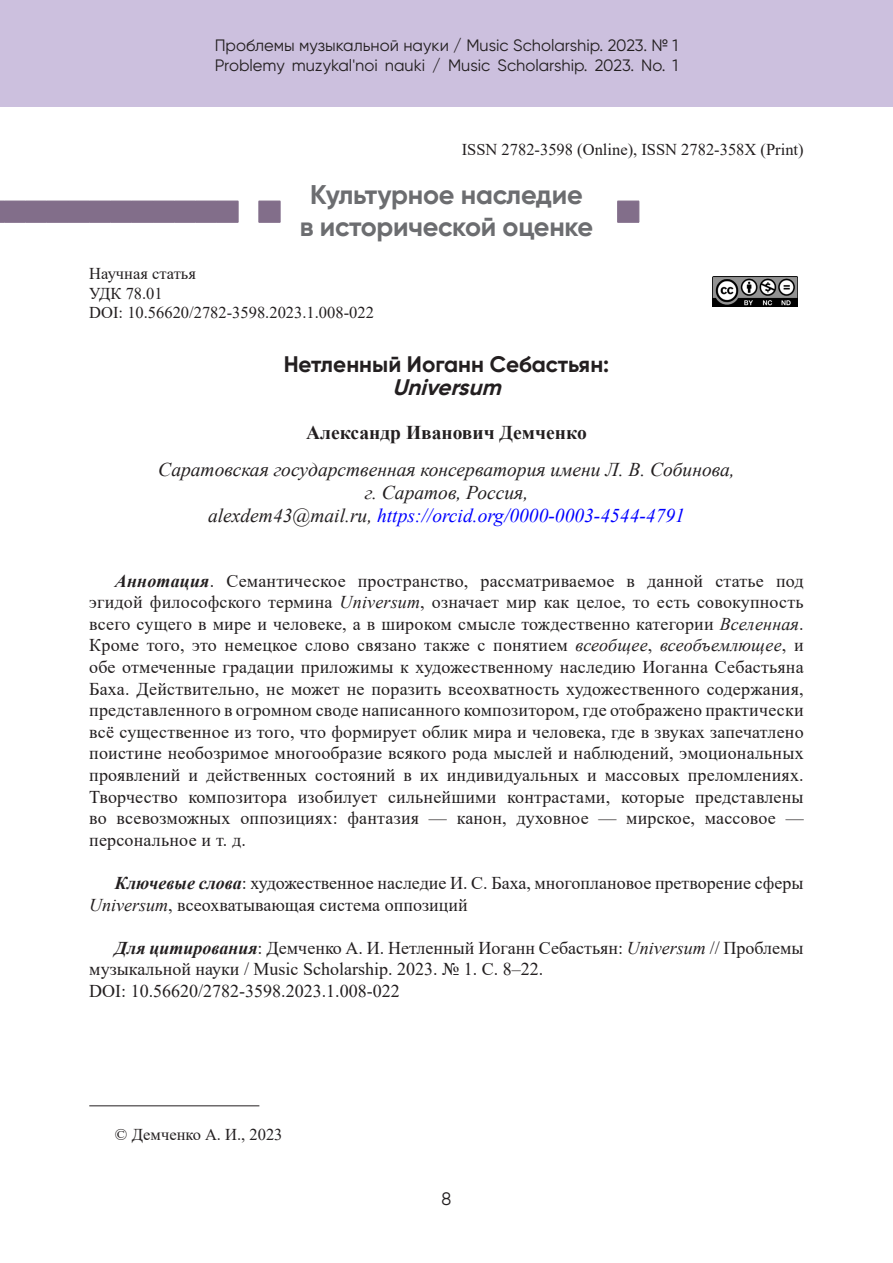
<style>
.page{position:relative;width:893px;height:1263px;background:#fff}
.page>*{position:absolute;margin:0;border:0;box-sizing:border-box;transform-origin:0 0}
.Рубрика{font:700 27px/32.4px "Gilroy";letter-spacing:-.01em;color:#6c6d70;text-align:center}
.Заголовок{font:700 22.5px "Gilroy";color:#231f20}
.Заголовок-2{font:italic 700 22.5px "Gilroy";color:#231f20}
.Академия{font:italic 19.5px "Times New Roman";color:#231f20}
.Академия-2{font:italic 19.5px "Times New Roman";color:#00f}
.Автор{font:700 19.5px "Times New Roman";color:#231f20}
.Литература{font:18px/21.6px "Times New Roman";color:#231f20}
.Литература_DOI{font:18px "Times New Roman";color:#231f20}
.t1{font:18px "Gilroy";color:#231f20}
.t2{font:16.5px/19.5px "Gilroy";color:#231f20}
.Удк{font:16.5px "Times New Roman";color:#231f20}
.ISSBN{font:16.5px "Times New Roman";color:#231f20}
.Примечание{font:16.5px "Times New Roman";color:#231f20}
.s1{color:#231f20}
.s2{font-weight:700;font-style:italic}
.s3{font-style:italic}
</style>
<div class="page">
<div style="left:0;top:0;width:893px;height:107px;background:#ccc0de"></div>
<img style="left:713px;top:276px;width:85px;height:30px">
<svg style="left:0;top:201px;width:640px;height:22px"></svg>
<hr style="left:89px;top:1105px;width:170px;height:1px;background:#231f20">
<p class="t2" style="left:215px;top:36px;width:465px">Проблемы музыкальной науки / Music Scholarship. 2023. № 1<br>Problemy muzykal'noi nauki / Music Scholarship. 2023. No. 1</p>
<p class="ISSBN" style="left:462px;top:138px;width:343px">ISSN 2782-3598 (Online), ISSN 2782-358X (Print)</p>
<p class="Рубрика" style="left:300px;top:178px;width:295px">Культурное наследие<br>в исторической оценке</p>
<p class="Удк" style="left:89px;top:262px;width:108px">Научная статья</p>
<p class="Удк" style="left:89px;top:281px;width:75px">УДК 78.01</p>
<p class="Удк" style="left:89px;top:301px;width:286px">DOI: 10.56620/2782-3598.2023.1.008-022</p>
<p class="Заголовок" style="left:284px;top:350px;width:327px">Нетленный Иоганн Себастьян:</p>
<p class="Заголовок-2" style="left:392px;top:373px;width:117px">Universum</p>
<p class="Автор" style="left:306px;top:419px;width:282px">Александр Иванович Демченко</p>
<p class="Академия" style="left:158px;top:456px;width:578px">Саратовская государственная консерватория имени Л. В. Собинова,</p>
<p class="Академия" style="left:365px;top:479px;width:165px">г. Саратов, Россия,</p>
<p class="Академия-2" style="left:208px;top:502px;width:478px"><span class="s1">alexdem43@mail.ru,</span> https://orcid.org/0000-0003-4544-4791</p>
<p class="Литература" style="left:89px;top:569px;width:716px;text-align:justify;text-indent:26px"><span class="s2">Аннотация</span>. Семантическое пространство, рассматриваемое в данной статье под эгидой философского термина <span class="s3">Universum</span>, означает мир как целое, то есть совокупность всего сущего в мире и человеке, а в широком смысле тождественно категории <span class="s3">Вселенная</span>.<br>Кроме того, это немецкое слово связано также с понятием <span class="s3">всеобщее</span>, <span class="s3">всеобъемлющее</span>, и обе отмеченные градации приложимы к художественному наследию Иоганна Себастьяна Баха. Действительно, не может не поразить всеохватность художественного содержания, представленного в огромном своде написанного композитором, где отображено практически всё существенное из того, что формирует облик мира и человека, где в звуках запечатлено поистине необозримое многообразие всякого рода мыслей и наблюдений, эмоциональных проявлений и действенных состояний в их индивидуальных и массовых преломлениях.<br>Творчество композитора изобилует сильнейшими контрастами, которые представлены во всевозможных оппозициях: фантазия — канон, духовное — мирское, массовое — персональное и т. д.</p>
<p class="Литература" style="left:89px;top:871px;width:716px;text-indent:26px"><span class="s2">Ключевые слова</span>: художественное наследие И. С. Баха, многоплановое претворение сферы<br><span class="s3">Universum</span>, всеохватывающая система оппозиций</p>
<p class="Литература" style="left:89px;top:936px;width:716px;text-indent:26px"><span class="s2">Для цитирования</span>: Демченко А. И. Нетленный Иоганн Себастьян: <span class="s3">Universum</span> // Проблемы музыкальной науки / Music Scholarship. 2023. № 1. С. 8–22.</p>
<p class="Литература_DOI" style="left:89px;top:978px;width:312px">DOI: 10.56620/2782-3598.2023.1.008-022</p>
<p class="Примечание" style="left:115px;top:1122px;width:169px">© Демченко А. И., 2023</p>
<p class="t1" style="left:442px;top:1188px;width:11px">8</p>
</div>
